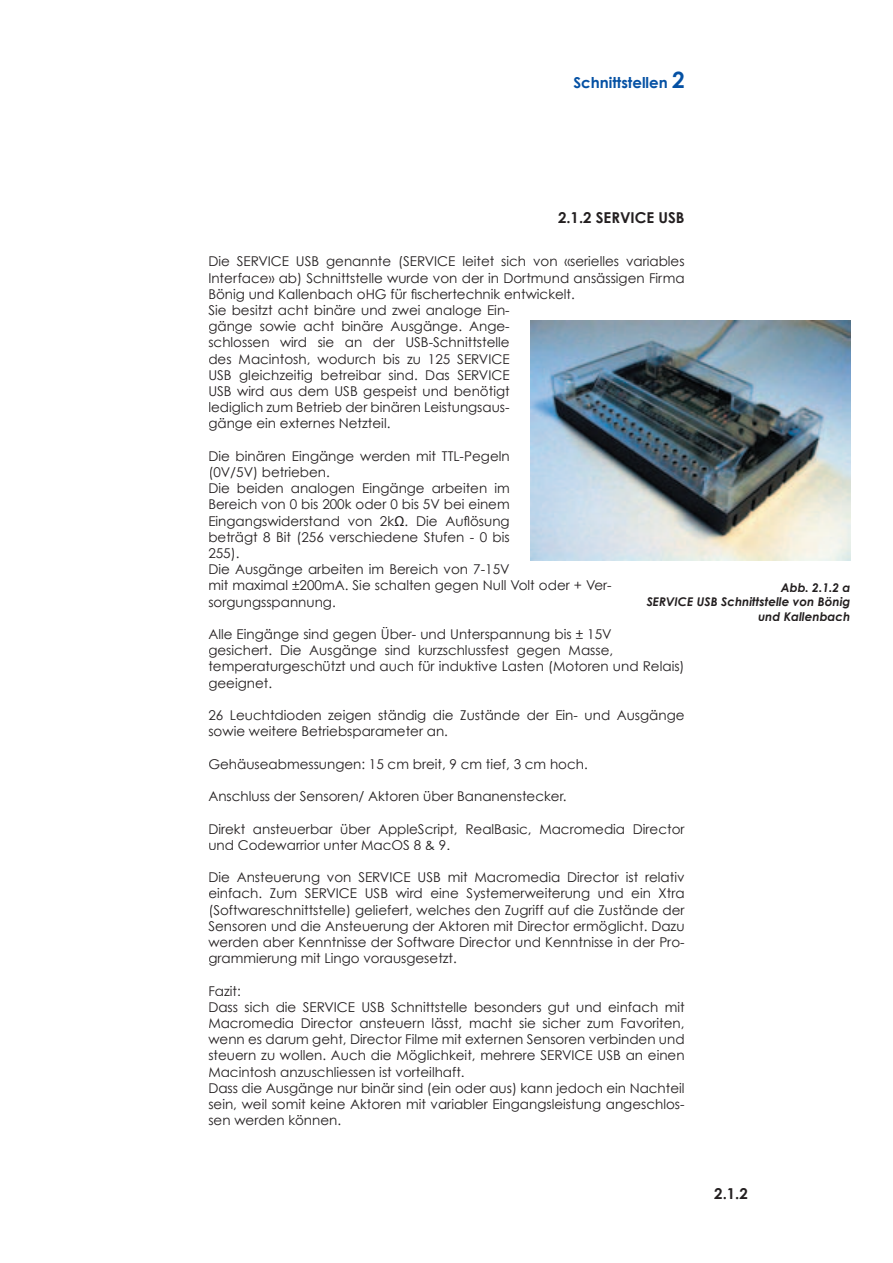
<style>
.page{position:relative;width:893px;height:1263px;background:#fff}
.page>*{position:absolute;margin:0;border:0;box-sizing:border-box;transform-origin:0 0}
.t1{font:700 15px "Century Gothic";color:#231f20}
.t2{font:700 15px "Century Gothic";color:#0551a4}
.t3{font:13.5px/16.2px "Century Gothic";color:#231f20}
.t4{font:italic 700 12px/14.4px "Century Gothic";color:#231f20;text-align:right}
.s1{font-size:22.5px}
</style>
<div class="page">
<img style="left:531px;top:321px;width:319px;height:239px">
<p class="t2" style="left:573px;top:73px;width:113px">Schnittstellen <span class="s1">2</span></p>
<p class="t1" style="left:558px;top:208px;width:128px">2.1.2 SERVICE USB</p>
<p class="t3" style="left:208px;top:253px;width:478px">Die SERVICE USB genannte (SERVICE leitet sich von «serielles variables Interface» ab) Schnittstelle wurde von der in Dortmund ansässigen Firma Bönig und Kallenbach oHG für fischertechnik entwickelt.<br>Sie besitzt acht binäre und zwei analoge Ein-<br>gänge sowie acht binäre Ausgänge. Ange-<br>schlossen wird sie an der USB-Schnittstelle<br>des Macintosh, wodurch bis zu 125 SERVICE<br>USB gleichzeitig betreibar sind. Das SERVICE<br>USB wird aus dem USB gespeist und benötigt<br>lediglich zum Betrieb der binären Leistungsaus-<br>gänge ein externes Netzteil.</p>
<p class="t3" style="left:208px;top:448px;width:405px">Die binären Eingänge werden mit TTL-Pegeln<br>(0V/5V) betrieben.<br>Die beiden analogen Eingänge arbeiten im<br>Bereich von 0 bis 200k oder 0 bis 5V bei einem Eingangswiderstand von 2kΩ. Die Auflösung<br>beträgt 8 Bit (256 verschiedene Stufen - 0 bis<br>255).<br>Die Ausgänge arbeiten im Bereich von 7-15V<br>mit maximal ±200mA. Sie schalten gegen Null Volt oder + Ver&shy;sorgungsspannung.</p>
<p class="t3" style="left:208px;top:626px;width:478px">Alle Eingänge sind gegen Über- und Unterspannung bis ± 15V<br>gesichert. Die Ausgänge sind kurzschlussfest gegen Masse, temperaturgeschützt und auch für induktive Lasten (Motoren und Relais) geeignet.</p>
<p class="t3" style="left:208px;top:707px;width:478px">26 Leuchtdioden zeigen ständig die Zustände der Ein- und Ausgänge sowie weitere Betriebsparameter an.</p>
<p class="t3" style="left:208px;top:755px;width:381px">Gehäuseabmessungen: 15 cm breit, 9 cm tief, 3 cm hoch.</p>
<p class="t3" style="left:208px;top:788px;width:360px">Anschluss der Sensoren/ Aktoren über Bananenstecker.</p>
<p class="t3" style="left:208px;top:820px;width:478px">Direkt ansteuerbar über AppleScript, RealBasic, Macromedia Director und Codewarrior unter MacOS 8 &amp; 9.</p>
<p class="t3" style="left:208px;top:869px;width:478px;text-align:justify">Die Ansteuerung von SERVICE USB mit Macromedia Director ist relativ einfach. Zum SERVICE USB wird eine Systemerweiterung und ein Xtra (Softwareschnittstelle) geliefert, welches den Zugriff auf die Zustände der Sensoren und die Ansteuerung der Aktoren mit Director ermöglicht. Dazu werden aber Kenntnisse der Software Director und Kenntnisse in der Pro&shy;grammierung mit Lingo vorausgesetzt.</p>
<p class="t3" style="left:208px;top:982px;width:478px">Fazit:<br>Dass sich die SERVICE USB Schnittstelle besonders gut und einfach mit Macromedia Director ansteuern lässt, macht sie sicher zum Favoriten, wenn es darum geht, Director Filme mit externen Sensoren verbinden und steuern zu wollen. Auch die Möglichkeit, mehrere SERVICE USB an einen Macintosh anzuschliessen ist vorteilhaft.<br>Dass die Ausgänge nur binär sind (ein oder aus) kann jedoch ein Nachteil sein, weil somit keine Aktoren mit variabler Eingangsleistung angeschlos&shy;sen werden können.</p>
<p class="t4" style="left:647px;top:580px;width:205px">Abb. 2.1.2 a<br>SERVICE USB Schnittstelle von Bönig und Kallenbach</p>
<p class="t1" style="left:714px;top:1184px;width:35px">2.1.2</p>
</div>
